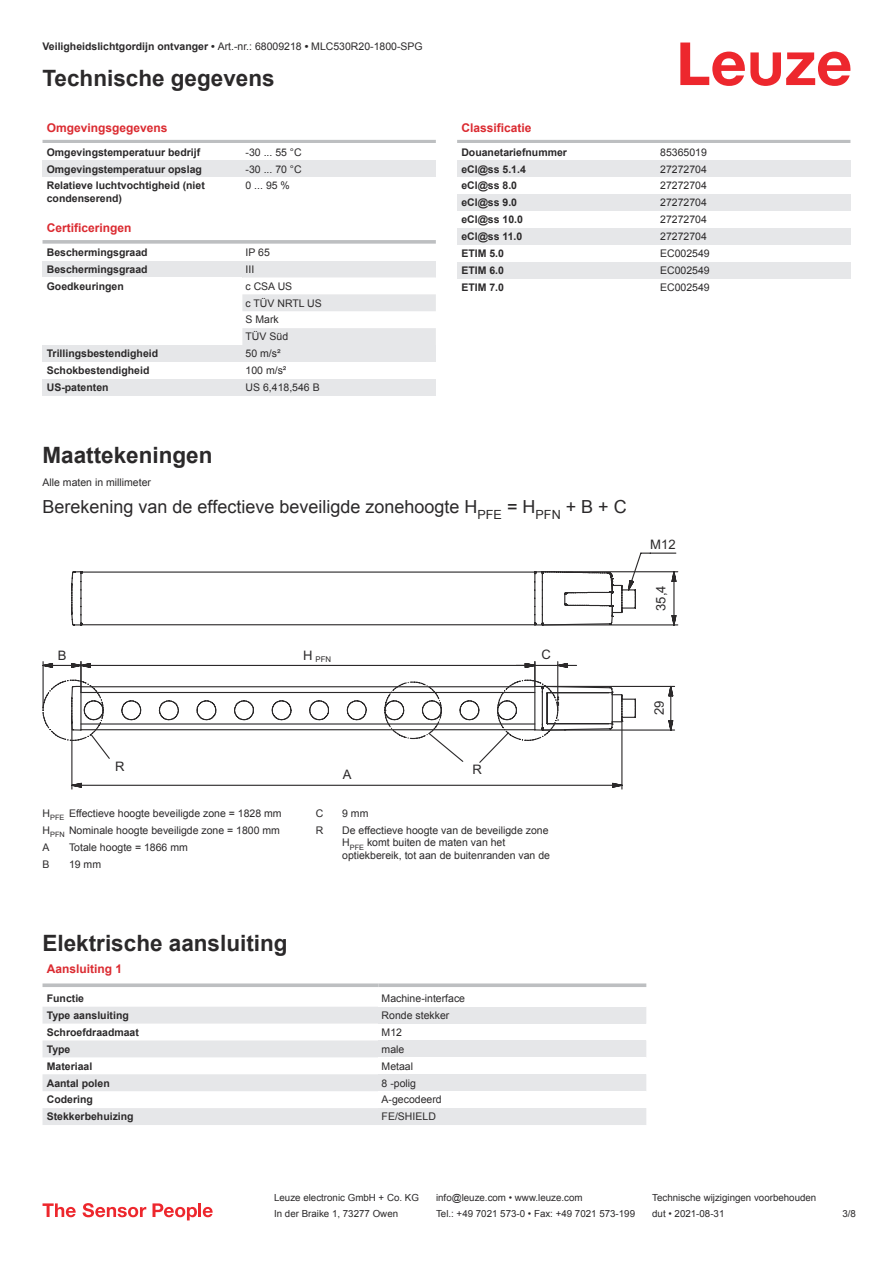
<style>
.page{position:relative;width:893px;height:1263px;background:#fff}
.page>*{position:absolute;margin:0;border:0;box-sizing:border-box;transform-origin:0 0}
.t1{font:700 22.5px "Arial";color:#2b292a}
.t2{font:18px "Arial";color:#2b292a}
.t3{font:13.05px "Arial";letter-spacing:.005em;color:#2b292a}
.t4{font:700 12px "Arial";color:#db2a30}
.t5{font:10.5px/17px "Arial";color:#2b292a}
.t6{font:700 10.5px/12.6px "Arial";color:#2b292a}
.t7{font:9.75px "Arial";color:#2b292a}
.t8{font:7.8px "Arial";color:#2b292a}
.s1{font-weight:700}
</style>
<div class="page">
<svg style="left:680px;top:43px;width:170px;height:43px"></svg>
<hr style="left:43px;top:140px;width:393px;height:3px;background:#bdbfc1">
<div style="left:43px;top:160px;width:199px;height:17px;background:#e6e7e9"></div>
<div style="left:242px;top:160px;width:194px;height:17px;background:#e6e7e9"></div>
<svg style="left:43px;top:240px;width:393px;height:4px;background:#c3c5c7"></svg>
<div style="left:43px;top:261px;width:199px;height:16px;background:#e6e7e9"></div>
<div style="left:242px;top:261px;width:194px;height:16px;background:#e6e7e9"></div>
<svg style="left:242px;top:277px;width:194px;height:68px"></svg>
<div style="left:43px;top:345px;width:199px;height:17px;background:#e6e7e9"></div>
<div style="left:242px;top:345px;width:194px;height:17px;background:#e6e7e9"></div>
<div style="left:43px;top:379px;width:199px;height:17px;background:#e6e7e9"></div>
<div style="left:242px;top:379px;width:194px;height:17px;background:#e6e7e9"></div>
<svg style="left:43px;top:1007px;width:335px;height:118px;fill:#e6e7e9"></svg>
<svg style="left:43px;top:983px;width:335px;height:4px"></svg>
<svg style="left:378px;top:983px;width:268px;height:4px"></svg>
<div style="left:378px;top:1007px;width:268px;height:16px;background:#e6e7e9"></div>
<div style="left:378px;top:1040px;width:268px;height:17px;background:#e6e7e9"></div>
<div style="left:378px;top:1074px;width:268px;height:17px;background:#e6e7e9"></div>
<div style="left:378px;top:1108px;width:268px;height:17px;background:#e6e7e9"></div>
<hr style="left:457px;top:140px;width:393px;height:3px;background:#bdbfc1">
<div style="left:457px;top:160px;width:200px;height:17px;background:#e6e7e9"></div>
<div style="left:657px;top:160px;width:193px;height:17px;background:#e6e7e9"></div>
<div style="left:457px;top:194px;width:200px;height:17px;background:#e6e7e9"></div>
<div style="left:657px;top:194px;width:193px;height:17px;background:#e6e7e9"></div>
<div style="left:457px;top:228px;width:200px;height:17px;background:#e6e7e9"></div>
<div style="left:657px;top:228px;width:193px;height:17px;background:#e6e7e9"></div>
<div style="left:457px;top:262px;width:200px;height:17px;background:#e6e7e9"></div>
<div style="left:657px;top:262px;width:193px;height:17px;background:#e6e7e9"></div>
<svg style="left:43px;top:1203px;width:33px;height:14px"></svg>
<svg style="left:83px;top:1203px;width:63px;height:14px"></svg>
<svg style="left:153px;top:1203px;width:44px;height:17px"></svg>
<hr style="left:198px;top:1203px;width:3px;height:14px;background:#ed272d">
<svg style="left:203px;top:1207px;width:10px;height:10px"></svg>
<svg style="left:71px;top:571px;width:463px;height:8px"></svg>
<svg style="left:71px;top:579px;width:463px;height:47px"></svg>
<svg style="left:534px;top:552px;width:144px;height:74px"></svg>
<svg style="left:43px;top:661px;width:632px;height:129px"></svg>
<p class="t5" style="left:43px;top:39px;width:382px"><span class="s1">Veiligheidslichtgordijn ontvanger •</span> Art.-nr.: 68009218 <span class="s1">•</span> MLC530R20-1800-SPG</p>
<h1 class="t1" style="left:43px;top:70px;width:234px">Technische gegevens</h1>
<p class="t4" style="left:47px;top:123px;width:122px">Omgevingsgegevens</p>
<p class="t6" style="left:47px;top:147px;width:155px">Omgevingstemperatuur bedrijf</p>
<p class="t5" style="left:246px;top:144px;width:58px">-30 ... 55 °C</p>
<p class="t6" style="left:47px;top:164px;width:157px">Omgevingstemperatuur opslag</p>
<p class="t5" style="left:246px;top:161px;width:58px">-30 ... 70 °C</p>
<p class="t6" style="left:47px;top:180px;width:160px">Relatieve luchtvochtigheid (niet condenserend)</p>
<p class="t5" style="left:246px;top:178px;width:46px">0 ... 95 %</p>
<p class="t4" style="left:47px;top:224px;width:86px">Certificeringen</p>
<p class="t6" style="left:47px;top:247px;width:102px">Beschermingsgraad</p>
<p class="t5" style="left:246px;top:245px;width:26px">IP 65</p>
<p class="t6" style="left:47px;top:264px;width:102px">Beschermingsgraad</p>
<p class="t5" style="left:246px;top:262px;width:10px">III</p>
<p class="t6" style="left:47px;top:281px;width:79px">Goedkeuringen</p>
<p class="t5" style="left:246px;top:278px;width:78px">c CSA US<br>c TÜV NRTL US<br>S Mark<br>TÜV Süd</p>
<p class="t6" style="left:47px;top:348px;width:113px">Trillingsbestendigheid</p>
<p class="t5" style="left:246px;top:346px;width:37px">50 m/s²</p>
<p class="t6" style="left:47px;top:365px;width:104px">Schokbestendigheid</p>
<p class="t5" style="left:246px;top:363px;width:42px">100 m/s²</p>
<p class="t6" style="left:47px;top:382px;width:63px">US-patenten</p>
<p class="t5" style="left:246px;top:380px;width:76px">US 6,418,546 B</p>
<h1 class="t1" style="left:43px;top:447px;width:172px">Maattekeningen</h1>
<p class="t5" style="left:43px;top:475px;width:110px">Alle maten in millimeter</p>
<p class="t4" style="left:461px;top:123px;width:72px">Classificatie</p>
<p class="t6" style="left:461px;top:147px;width:107px">Douanetariefnummer</p>
<p class="t5" style="left:660px;top:144px;width:48px">85365019</p>
<p class="t6" style="left:461px;top:164px;width:66px">eCl@ss 5.1.4</p>
<p class="t5" style="left:660px;top:161px;width:48px">27272704</p>
<p class="t6" style="left:461px;top:180px;width:57px">eCl@ss 8.0</p>
<p class="t5" style="left:660px;top:178px;width:48px">27272704</p>
<p class="t6" style="left:461px;top:197px;width:57px">eCl@ss 9.0</p>
<p class="t5" style="left:660px;top:195px;width:48px">27272704</p>
<p class="t6" style="left:461px;top:214px;width:63px">eCl@ss 10.0</p>
<p class="t5" style="left:660px;top:212px;width:48px">27272704</p>
<p class="t6" style="left:461px;top:231px;width:63px">eCl@ss 11.0</p>
<p class="t5" style="left:660px;top:229px;width:48px">27272704</p>
<p class="t6" style="left:461px;top:248px;width:44px">ETIM 5.0</p>
<p class="t5" style="left:660px;top:246px;width:51px">EC002549</p>
<p class="t6" style="left:461px;top:265px;width:44px">ETIM 6.0</p>
<p class="t5" style="left:660px;top:263px;width:51px">EC002549</p>
<p class="t6" style="left:461px;top:282px;width:44px">ETIM 7.0</p>
<p class="t5" style="left:660px;top:280px;width:51px">EC002549</p>
<h2 class="t2" style="left:43px;top:500px;width:586px">Berekening van de effectieve beveiligde zonehoogte H<sub>PFE</sub> = H<sub>PFN</sub> + B + C</h2>
<p class="t3" style="left:58px;top:650px;width:10px">B</p>
<p class="t8" style="left:303px;top:656px;width:29px"><sup>H</sup> PFN</p>
<p class="t3" style="left:115px;top:761px;width:11px">R</p>
<p class="t3" style="left:472px;top:764px;width:11px">R</p>
<p class="t3" style="left:343px;top:770px;width:10px">A</p>
<p class="t3" style="left:542px;top:650px;width:11px">C</p>
<p class="t5" style="left:43px;top:805px;width:241px">H<sub>PFE</sub> Effectieve hoogte beveiligde zone = 1828 mm<br>H<sub>PFN</sub> Nominale hoogte beveiligde zone = 1800 mm<br>A</p>
<p class="t5" style="left:69px;top:839px;width:120px">Totale hoogte = 1866 mm</p>
<p class="t5" style="left:43px;top:856px;width:9px">B</p>
<p class="t5" style="left:69px;top:856px;width:34px">19 mm</p>
<p class="t5" style="left:316px;top:805px;width:9px">C</p>
<p class="t5" style="left:342px;top:805px;width:28px">9 mm</p>
<p class="t5" style="left:316px;top:822px;width:9px">R</p>
<p class="t5" style="left:342px;top:825px;width:209px;line-height:12.6px">De effectieve hoogte van de beveiligde zone<br>H<sub>PFE</sub> komt buiten de maten van het optiekbereik, tot aan de buitenranden van de</p>
<p class="t3" style="left:650px;top:540px;width:27px">M12</p>
<p class="t3" style="left:656px;top:611px;width:27px;rotate:-90deg">35,4</p>
<p class="t3" style="left:654px;top:715px;width:16px;rotate:-90deg">29</p>
<h1 class="t1" style="left:43px;top:934px;width:247px">Elektrische aansluiting</h1>
<p class="t4" style="left:47px;top:964px;width:77px">Aansluiting 1</p>
<p class="t6" style="left:47px;top:993px;width:39px">Functie</p>
<p class="t5" style="left:382px;top:991px;width:85px">Machine-interface</p>
<p class="t6" style="left:47px;top:1010px;width:84px">Type aansluiting</p>
<p class="t5" style="left:382px;top:1008px;width:69px">Ronde stekker</p>
<p class="t6" style="left:47px;top:1027px;width:94px">Schroefdraadmaat</p>
<p class="t5" style="left:382px;top:1024px;width:22px">M12</p>
<p class="t6" style="left:47px;top:1044px;width:25px">Type</p>
<p class="t5" style="left:382px;top:1041px;width:24px">male</p>
<p class="t6" style="left:47px;top:1060px;width:47px">Materiaal</p>
<p class="t5" style="left:382px;top:1058px;width:33px">Metaal</p>
<p class="t6" style="left:47px;top:1077px;width:65px">Aantal polen</p>
<p class="t5" style="left:382px;top:1075px;width:36px">8 -polig</p>
<p class="t6" style="left:47px;top:1094px;width:48px">Codering</p>
<p class="t5" style="left:382px;top:1092px;width:62px">A-gecodeerd</p>
<p class="t6" style="left:47px;top:1111px;width:88px">Stekkerbehuizing</p>
<p class="t5" style="left:382px;top:1109px;width:56px">FE/SHIELD</p>
<p class="t7" style="left:274px;top:1194px;width:146px">Leuze electronic GmbH + Co. KG</p>
<p class="t7" style="left:436px;top:1194px;width:148px">info@leuze.com • www.leuze.com</p>
<p class="t7" style="left:652px;top:1194px;width:166px">Technische wijzigingen voorbehouden</p>
<p class="t7" style="left:274px;top:1210px;width:126px">In der Braike 1, 73277 Owen</p>
<p class="t7" style="left:436px;top:1210px;width:201px">Tel.: +49 7021 573-0 • Fax: +49 7021 573-199</p>
<p class="t7" style="left:652px;top:1210px;width:74px">dut • 2021-08-31</p>
<p class="t7" style="left:842px;top:1210px;width:15px">3 /8</p>
</div>
